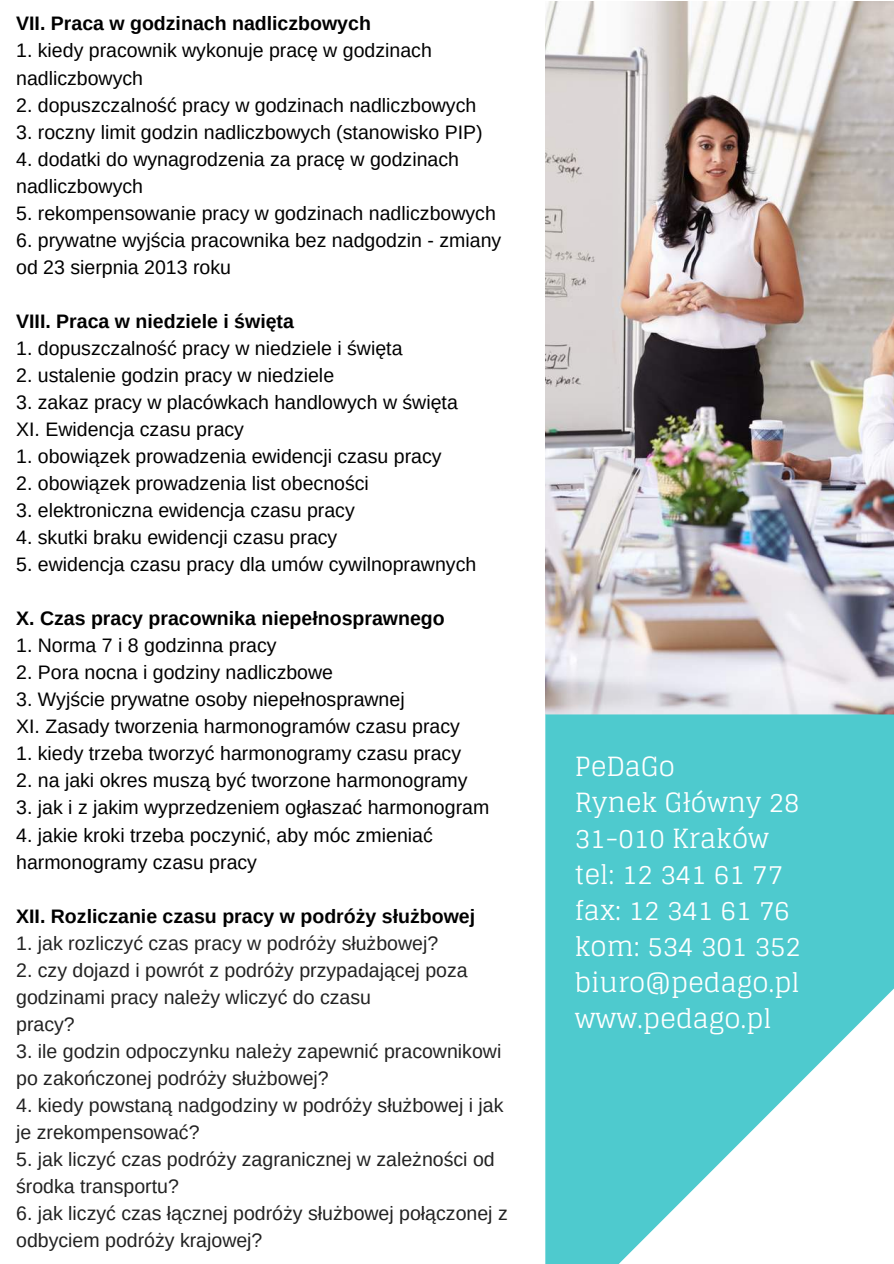
<style>
.page{position:relative;width:894px;height:1264px;background:#fff}
.page>*{position:absolute;margin:0;border:0;box-sizing:border-box;transform-origin:0 0}
.t1{font:26.55px/36px "Glegoo";color:#fff}
.t2{font:19.5px/27px "Arimo";color:#000}
.t3{font:19.5px/27px "Arimo";color:#222}
.t4{font:700 19.5px "Arimo";color:#000}
</style>
<div class="page">
<img style="left:545px;top:1px;width:348px;height:713px">
<svg style="left:545px;top:714px;width:348px;height:549px;fill:#4ecace"></svg>
<p class="t4" style="left:16px;top:13px;width:356px">VII. Praca w godzinach nadliczbowych</p>
<p class="t2" style="left:16px;top:37px;width:417px">1. kiedy pracownik wykonuje pracę w godzinach nadliczbowych</p>
<p class="t2" style="left:16px;top:91px;width:461px">2. dopuszczalność pracy w godzinach nadliczbowych</p>
<p class="t2" style="left:16px;top:118px;width:468px">3. roczny limit godzin nadliczbowych (stanowisko PIP)</p>
<p class="t2" style="left:16px;top:145px;width:444px">4. dodatki do wynagrodzenia za pracę w godzinach nadliczbowych</p>
<p class="t2" style="left:16px;top:199px;width:481px">5. rekompensowanie pracy w godzinach nadliczbowych</p>
<p class="t2" style="left:16px;top:226px;width:486px">6. prywatne wyjścia pracownika bez nadgodzin - zmiany od 23 sierpnia 2013 roku</p>
<p class="t4" style="left:16px;top:310px;width:279px">VIII. Praca w niedziele i święta</p>
<p class="t2" style="left:16px;top:334px;width:388px">1. dopuszczalność pracy w niedziele i święta</p>
<p class="t2" style="left:16px;top:361px;width:319px">2. ustalenie godzin pracy w niedziele</p>
<p class="t2" style="left:16px;top:388px;width:443px">3. zakaz pracy w placówkach handlowych w święta<br>XI. Ewidencja czasu pracy</p>
<p class="t2" style="left:16px;top:443px;width:427px">1. obowiązek prowadzenia ewidencji czasu pracy</p>
<p class="t2" style="left:16px;top:470px;width:354px">2. obowiązek prowadzenia list obecności</p>
<p class="t2" style="left:16px;top:497px;width:340px">3. elektroniczna ewidencja czasu pracy</p>
<p class="t2" style="left:16px;top:524px;width:322px">4. skutki braku ewidencji czasu pracy</p>
<p class="t2" style="left:16px;top:551px;width:461px">5. ewidencja czasu pracy dla umów cywilnoprawnych</p>
<p class="t4" style="left:16px;top:607px;width:430px">X. Czas pracy pracownika niepełnosprawnego</p>
<p class="t2" style="left:16px;top:632px;width:262px">1. Norma 7 i 8 godzinna pracy</p>
<p class="t2" style="left:16px;top:659px;width:318px">2. Pora nocna i godziny nadliczbowe</p>
<p class="t2" style="left:16px;top:686px;width:445px">3. Wyjście prywatne osoby niepełnosprawnej<br>XI. Zasady tworzenia harmonogramów czasu pracy</p>
<p class="t2" style="left:16px;top:740px;width:446px">1. kiedy trzeba tworzyć harmonogramy czasu pracy</p>
<p class="t2" style="left:16px;top:767px;width:453px">2. na jaki okres muszą być tworzone harmonogramy</p>
<p class="t2" style="left:16px;top:794px;width:474px">3. jak i z jakim wyprzedzeniem ogłaszać harmonogram</p>
<p class="t2" style="left:16px;top:821px;width:418px">4. jakie kroki trzeba poczynić, aby móc zmieniać harmonogramy czasu pracy</p>
<p class="t4" style="left:16px;top:905px;width:460px">XII. Rozliczanie czasu pracy w podróży służbowej</p>
<p class="t3" style="left:16px;top:929px;width:423px">1. jak rozliczyć czas pracy w podróży służbowej?</p>
<p class="t3" style="left:16px;top:956px;width:453px">2. czy dojazd i powrót z podróży przypadającej poza godzinami pracy należy wliczyć do czasu<br>pracy?</p>
<p class="t3" style="left:16px;top:1037px;width:486px">3. ile godzin odpoczynku należy zapewnić pracownikowi po zakończonej podróży służbowej?</p>
<p class="t3" style="left:16px;top:1091px;width:488px">4. kiedy powstaną nadgodziny w podróży służbowej i jak je zrekompensować?</p>
<p class="t3" style="left:16px;top:1145px;width:480px">5. jak liczyć czas podróży zagranicznej w zależności od środka transportu?</p>
<p class="t3" style="left:16px;top:1199px;width:493px">6. jak liczyć czas łącznej podróży służbowej połączonej z odbyciem podróży krajowej?</p>
<h1 class="t1" style="left:574px;top:748px;width:227px">PeDaGo<br>Rynek Główny 28<br>31-010 Kraków tel: 12 341 61 77 fax: 12 341 61 76 kom: 534 301 352 biuro@pedago.pl www.pedago.pl</h1>
</div>
